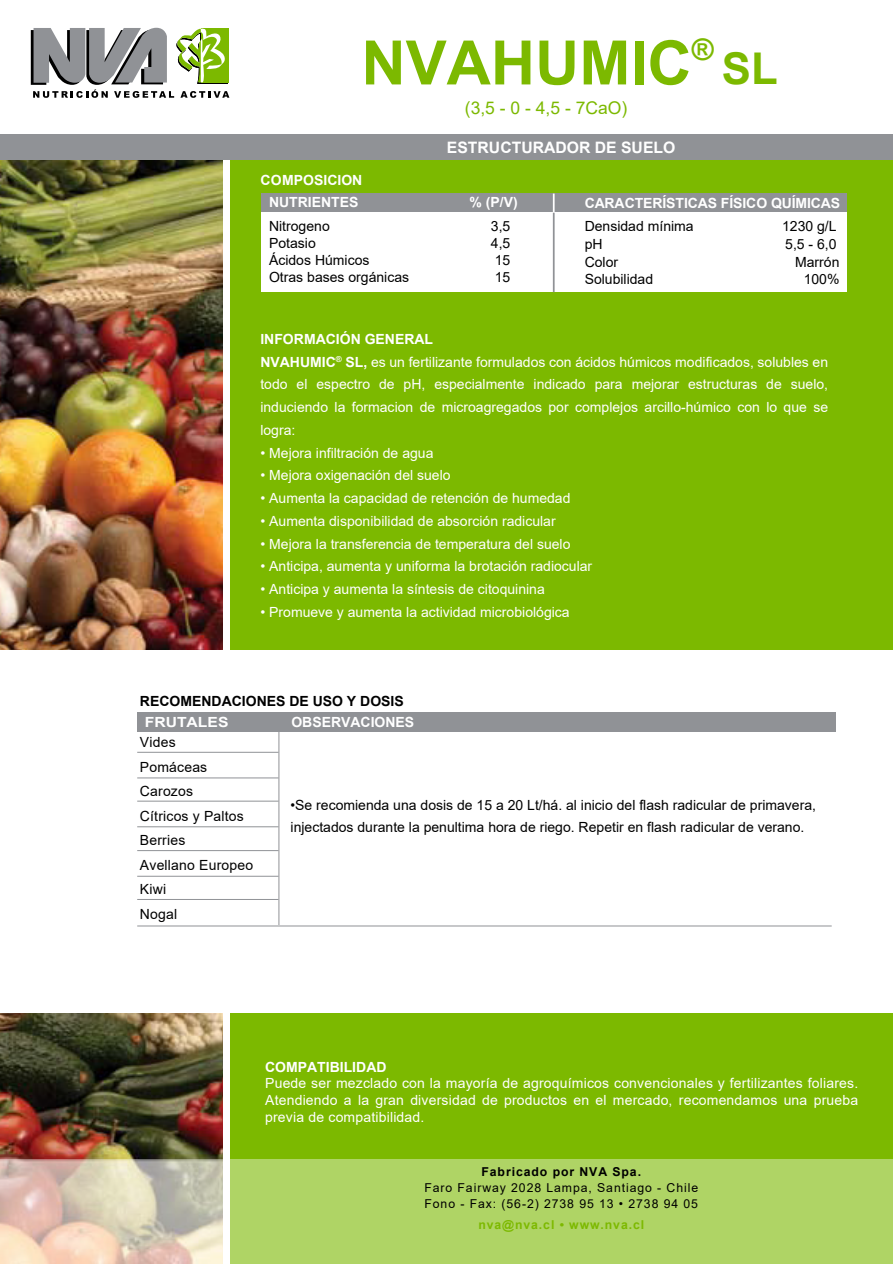
<style>
.page{position:relative;width:893px;height:1264px;background:#fff}
.page>*{position:absolute;margin:0;border:0;box-sizing:border-box;transform-origin:0 0}
.t1{font:700 61.25px "Arial";color:#7cb900}
.t2{font:700 43.75px "Arial";color:#7cb900}
.t3{font:17.5px "Arial";color:#7cb900}
.t4{font:700 15.75px "Arial";color:#fff}
.t5{font:14px/22.8px "Arial";color:#fff;text-align:justify}
.t6{font:14px/24.5px "Arial";color:#000}
.t7{font:14px/22.8px "Arial";color:#000;scale:.96 1}
.t8{font:700 14px "Arial";color:#fff}
.t9{font:700 14px "Arial";color:#000}
.t10{font:700 14px "Arial";color:#fff;scale:1.12 1}
.t11{font:12.25px/15.8px "Arial";letter-spacing:.075em;color:#000}
.t12{font:700 12.25px "Arial";letter-spacing:.075em;color:#7cb900}
.t13{font:700 12.25px "Arial";letter-spacing:.075em;color:#000}
.s1{font-weight:700}
</style>
<div class="page">
<img style="left:0;top:1013px;width:223px;height:146px">
<img style="left:0;top:159px;width:223px;height:491px">
<div style="left:224px;top:158px;width:668px;height:1106px;background:#7cb900"></div>
<div style="left:261px;top:193px;width:585px;height:99px;background:#fff"></div>
<div style="left:261px;top:193px;width:585px;height:19px;background:#909296"></div>
<svg style="left:31px;top:28px;width:198px;height:70px"></svg>
<div style="left:223px;top:159px;width:7px;height:1105px;background:#fff"></div>
<svg style="left:0;top:1159px;width:892px;height:105px;background:#bad17a"></svg>
<div style="left:0;top:650px;width:892px;height:362px;background:#fff"></div>
<div style="left:0;top:134px;width:892px;height:25px;background:#909296"></div>
<svg style="left:553px;top:193px;width:1px;height:19px"></svg>
<hr style="left:553px;top:213px;width:1px;height:79px;background:#909296">
<hr style="left:278px;top:713px;width:1px;height:212px;background:#909296">
<div style="left:137px;top:712px;width:698px;height:19px;background:#909296"></div>
<hr style="left:137px;top:777px;width:141px;height:1px;background:#909296">
<hr style="left:137px;top:752px;width:141px;height:1px;background:#909296">
<hr style="left:137px;top:826px;width:141px;height:1px;background:#909296">
<hr style="left:137px;top:801px;width:141px;height:1px;background:#909296">
<hr style="left:137px;top:876px;width:141px;height:1px;background:#909296">
<hr style="left:137px;top:850px;width:141px;height:1px;background:#909296">
<hr style="left:137px;top:925px;width:694px;height:1px;background:#909296">
<hr style="left:137px;top:899px;width:141px;height:1px;background:#909296">
<h1 class="t1" style="left:361px;top:22px;width:353px">NVAHUMIC<sup>®</sup></h1>
<p class="t3" style="left:465px;top:96px;width:164px">(3,5 - 0 - 4,5 - 7CaO)</p>
<p class="t8" style="left:260px;top:171px;width:103px">COMPOSICION</p>
<p class="t4" style="left:447px;top:137px;width:230px">ESTRUCTURADOR DE SUELO</p>
<h2 class="t2" style="left:722px;top:40px;width:57px">SL</h2>
<p class="t8" style="left:269px;top:193px;width:91px">NUTRIENTES</p>
<p class="t8" style="left:469px;top:193px;width:50px">% (P/V)</p>
<p class="t6" style="left:269px;top:218px;width:142px;line-height:16.8px">Nitrogeno<br>Potasio<br>Ácidos Húmicos<br>Otras bases orgánicas</p>
<p class="t6" style="left:491px;top:218px;width:21px;line-height:16.8px;text-align:justify">3,5<br>4,5<br>15<br>15</p>
<p class="t8" style="left:584px;top:194px;width:257px">CARACTERÍSTICAS FÍSICO QUÍMICAS</p>
<p class="t6" style="left:584px;top:214px;width:110px">Densidad mínima</p>
<p class="t6" style="left:782px;top:214px;width:56px">1230 g/L</p>
<p class="t6" style="left:584px;top:232px;width:19px">pH</p>
<p class="t6" style="left:785px;top:232px;width:53px">5,5 - 6,0</p>
<p class="t6" style="left:584px;top:249px;width:35px">Color</p>
<p class="t6" style="left:795px;top:249px;width:46px">Marrón</p>
<p class="t6" style="left:584px;top:267px;width:70px">Solubilidad</p>
<p class="t6" style="left:803px;top:267px;width:37px">100%</p>
<p class="t5" style="left:260px;top:327px;width:569px;text-align:left"><span class="s1">INFORMACIÓN GENERAL<br>NVAHUMIC</span><sup>®</sup> <span class="s1">SL,</span> es un fertilizante formulados con ácidos húmicos modificados, solubles en todo el espectro de pH, especialmente indicado para mejorar estructuras de suelo, induciendo la formacion de microagregados por complejos arcillo-húmico con lo que se logra:</p>
<p class="t5" style="left:260px;top:441px;width:174px">• Mejora infiltración de agua</p>
<p class="t5" style="left:260px;top:464px;width:192px">• Mejora oxigenación del suelo</p>
<p class="t5" style="left:260px;top:487px;width:311px">• Aumenta la capacidad de retención de humedad</p>
<p class="t5" style="left:260px;top:509px;width:297px">• Aumenta disponibilidad de absorción radicular</p>
<p class="t5" style="left:260px;top:532px;width:311px">• Mejora la transferencia de temperatura del suelo</p>
<p class="t5" style="left:260px;top:555px;width:333px">• Anticipa, aumenta y uniforma la brotación radiocular</p>
<p class="t5" style="left:260px;top:578px;width:286px">• Anticipa y aumenta la síntesis de citoquinina</p>
<p class="t5" style="left:260px;top:600px;width:311px">• Promueve y aumenta la actividad microbiológica</p>
<p class="t9" style="left:140px;top:692px;width:265px">RECOMENDACIONES DE USO Y DOSIS</p>
<p class="t10" style="left:145px;top:713px;width:76px">FRUTALES</p>
<p class="t8" style="left:291px;top:713px;width:124px">OBSERVACIONES</p>
<p class="t6" style="left:140px;top:729px;width:115px">Vides<br>Pomáceas<br>Carozos<br>Cítricos y Paltos<br>Berries<br>Avellano Europeo<br>Kiwi<br>Nogal</p>
<p class="t7" style="left:290px;top:793px;width:549px">•Se recomienda una dosis de 15 a 20 Lt/há. al inicio del flash radicular de primavera, injectados durante la penultima hora de riego. Repetir en flash radicular de verano.</p>
<p class="t8" style="left:265px;top:1057px;width:123px">COMPATIBILIDAD</p>
<p class="t5" style="left:265px;top:1074px;width:594px;line-height:16.8px">Puede ser mezclado con la mayoría de agroquímicos convencionales y fertilizantes foliares.<br>Atendiendo a la gran diversidad de productos en el mercado, recomendamos una prueba previa de compatibilidad.</p>
<p class="t13" style="left:481px;top:1163px;width:161px">Fabricado por NVA Spa.</p>
<p class="t11" style="left:424px;top:1179px;width:275px">Faro Fairway 2028 Lampa, Santiago - Chile<br>Fono - Fax: (56-2) 2738 95 13 • 2738 94 05</p>
<p class="t12" style="left:478px;top:1216px;width:167px">nva@nva.cl • www.nva.cl</p>
</div>
